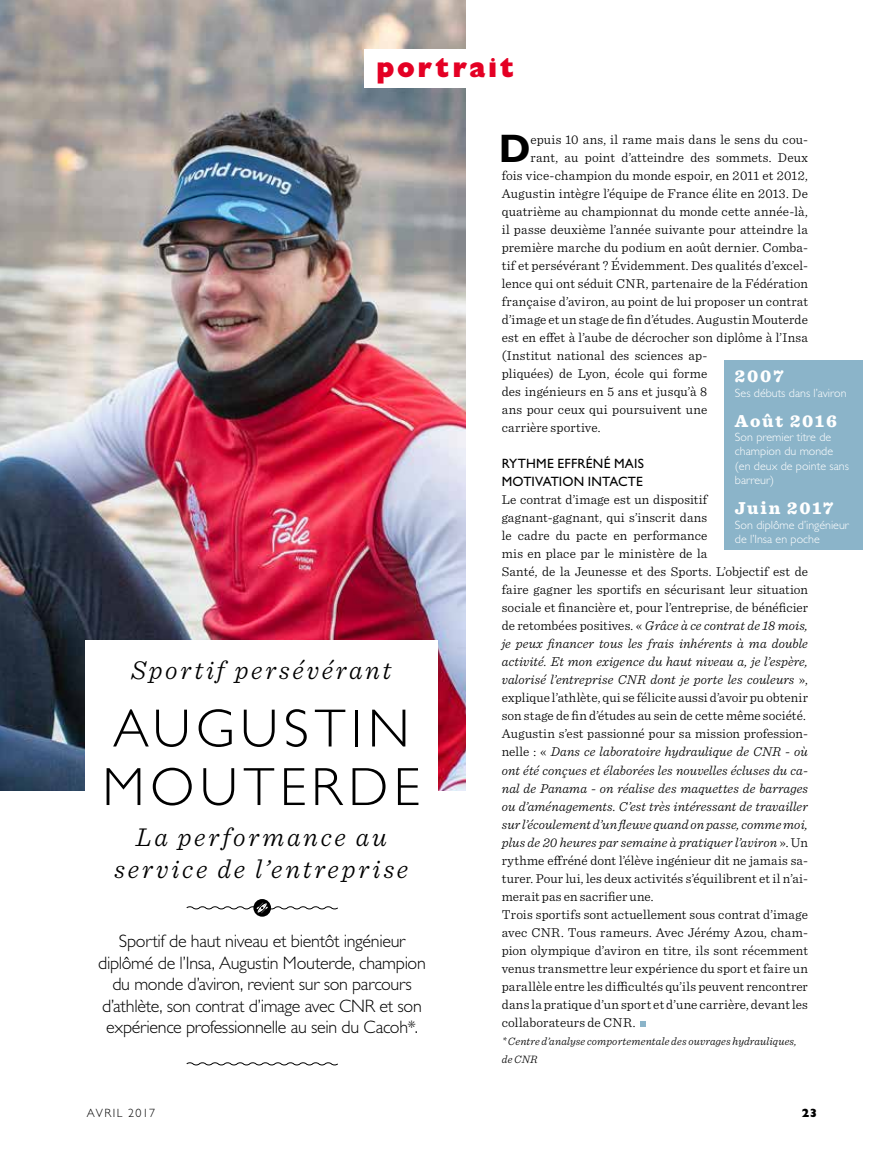
<style>
.page{position:relative;width:893px;height:1149px;background:#fff}
.page>*{position:absolute;margin:0;border:0;box-sizing:border-box;transform-origin:0 0}
.t1{font:300 54px/58.5px "Gill Sans Std";letter-spacing:.1em;color:#000}
.t2{font:700 39.9px "Gill Sans Std";color:#000}
.t3{font:italic 300 27px/32.4px "Sentinel";letter-spacing:.1em;color:#000;text-align:center}
.t4{font:27px "Gill Sans Std Extra Bold Disp";letter-spacing:.1em;color:#e40024}
.t5{font:300 18px/21.6px "Gill Sans Std";letter-spacing:-.02em;color:#000;text-align:center}
.t6{font:900 18px "Sentinel";letter-spacing:.1em;color:#fff}
.t7{font:300 13.5px/18px "Sentinel";letter-spacing:.005em;color:#000}
.t8{font:13.5px/18px "Gill Sans Std";letter-spacing:.015em;color:#000}
.t9{font:300 12px/14.4px "Gill Sans Std";color:#fff}
.t10{font:300 12px "Gill Sans Std";letter-spacing:.105em;color:#000}
.t11{font:800 12px "Gill Sans Std";color:#000}
.t12{font:italic 300 11.25px/18px "Sentinel";letter-spacing:.01em;color:#000}
.s1{font-style:italic}
</style>
<div class="page">
<img style="left:0;top:0;width:466px;height:789px">
<div style="left:85px;top:640px;width:352px;height:246px;background:#fff"></div>
<svg style="left:640px;top:1021px;width:6px;height:5px"></svg>
<div style="left:365px;top:49px;width:161px;height:38px;background:#fff"></div>
<div style="left:724px;top:360px;width:139px;height:190px;background:#8bb4c9"></div>
<svg style="left:186px;top:1062px;width:152px;height:4px"></svg>
<svg style="left:253px;top:898px;width:18px;height:18px"></svg>
<svg style="left:186px;top:902px;width:152px;height:10px"></svg>
<h3 class="t4" style="left:376px;top:52px;width:140px">portrait</h3>
<h3 class="t3" style="left:131px;top:652px;width:262px">Sportif persévérant</h3>
<h1 class="t1" style="left:102px;top:699px;width:319px">AUGUSTIN<br>MOUTERDE</h1>
<h3 class="t3" style="left:114px;top:818px;width:295px">La performance au service de l’entreprise</h3>
<h3 class="t5" style="left:98px;top:930px;width:329px">Sportif de haut niveau et bientôt ingénieur diplômé de l’Insa, Augustin Mouterde, champion du monde d’aviron, revient sur son parcours d’athlète, son contrat d’image avec CNR et son expérience professionnelle au sein du Cacoh*.</h3>
<h2 class="t2" style="left:499px;top:125px;width:33px">D</h2>
<p class="t7" style="left:531px;top:130px;width:279px">epuis 10 ans, il rame mais dans le sens du cou-</p>
<p class="t7" style="left:531px;top:148px;width:279px">rant, au point d’atteindre des sommets. Deux</p>
<p class="t7" style="left:502px;top:166px;width:308px">fois vice-champion du monde espoir, en 2011 et 2012,</p>
<p class="t7" style="left:502px;top:184px;width:308px">Augustin intègre l’équipe de France élite en 2013. De</p>
<p class="t7" style="left:502px;top:202px;width:308px">quatrième au championnat du monde cette année-là,</p>
<p class="t7" style="left:502px;top:220px;width:308px">il passe deuxième l’année suivante pour atteindre la</p>
<p class="t7" style="left:502px;top:238px;width:308px">première marche du podium en août dernier. Comba-</p>
<p class="t7" style="left:502px;top:256px;width:308px">tif et persévérant ? Évidemment. Des qualités d’excel-</p>
<p class="t7" style="left:502px;top:274px;width:308px">lence qui ont séduit CNR, partenaire de la Fédération</p>
<p class="t7" style="left:502px;top:292px;width:308px">française d’aviron, au point de lui proposer un contrat</p>
<p class="t7" style="left:502px;top:310px;width:308px">d’image et un stage de fin d’études. Augustin Mouterde</p>
<p class="t7" style="left:502px;top:328px;width:308px">est en effet à l’aube de décrocher son diplôme à l’Insa</p>
<p class="t7" style="left:502px;top:346px;width:207px">(Institut national des sciences ap-</p>
<p class="t7" style="left:502px;top:364px;width:207px">pliquées) de Lyon, école qui forme</p>
<p class="t7" style="left:502px;top:382px;width:207px">des ingénieurs en 5 ans et jusqu’à 8</p>
<p class="t7" style="left:502px;top:399px;width:207px">ans pour ceux qui poursuivent une</p>
<p class="t7" style="left:502px;top:417px;width:100px">carrière sportive.</p>
<p class="t8" style="left:502px;top:454px;width:144px">RYTHME EFFRÉNÉ MAIS<br>MOTIVATION INTACTE</p>
<p class="t7" style="left:502px;top:489px;width:308px">Le contrat d’image est un dispositif gagnant-gagnant, qui s’inscrit dans<br>le cadre du pacte en performance<br>mis en place par le ministère de la<br>Santé, de la Jeunesse et des Sports. L’objectif est de faire gagner les sportifs en sécurisant leur situation sociale et financière et, pour l’entreprise, de bénéficier de retombées positives. « <span class="s1">Grâce à ce contrat de 18 mois, je peux financer tous les frais inhérents à ma double activité. Et mon exigence du haut niveau a, je l’espère, valorisé l’entreprise CNR dont je porte les couleurs</span> », explique l’athlète, qui se félicite aussi d’avoir pu obtenir son stage de fin d’études au sein de cette même société.<br>Augustin s’est passionné pour sa mission profession&shy;nelle : « <span class="s1">Dans ce laboratoire hydraulique de CNR - où ont été conçues et élaborées les nouvelles écluses du ca&shy;nal de Panama - on réalise des maquettes de barrages ou d’aménagements. C’est très intéressant de travailler sur l’écoulement d’un fleuve quand on passe, comme moi, plus de 20 heures par semaine à pratiquer l’aviron</span> ». Un rythme effréné dont l’élève ingénieur dit ne jamais sa&shy;turer. Pour lui, les deux activités s’équilibrent et il n’ai&shy;merait pas en sacrifier une.<br>Trois sportifs sont actuellement sous contrat d’image avec CNR. Tous rameurs. Avec Jérémy Azou, cham&shy;pion olympique d’aviron en titre, ils sont récemment venus transmettre leur expérience du sport et faire un parallèle entre les difficultés qu’ils peuvent rencontrer dans la pratique d’un sport et d’une carrière, devant les collaborateurs de CNR.</p>
<p class="t12" style="left:502px;top:1030px;width:296px">* Centre d’analyse comportementale des ouvrages hydrauliques, de CNR</p>
<h3 class="t6" style="left:735px;top:361px;width:50px">2007</h3>
<p class="t9" style="left:735px;top:385px;width:113px">Ses débuts dans l’aviron</p>
<h3 class="t6" style="left:735px;top:406px;width:103px">Août 2016</h3>
<p class="t9" style="left:735px;top:430px;width:115px">Son premier titre de champion du monde (en deux de pointe sans barreur)</p>
<h3 class="t6" style="left:735px;top:493px;width:100px">Juin 2017</h3>
<p class="t9" style="left:735px;top:517px;width:115px">Son diplôme d’ingénieur de l’Insa en poche</p>
<p class="t10" style="left:87px;top:1105px;width:70px">AVRIL 2017</p>
<p class="t11" style="left:801px;top:1105px;width:18px">23</p>
</div>
